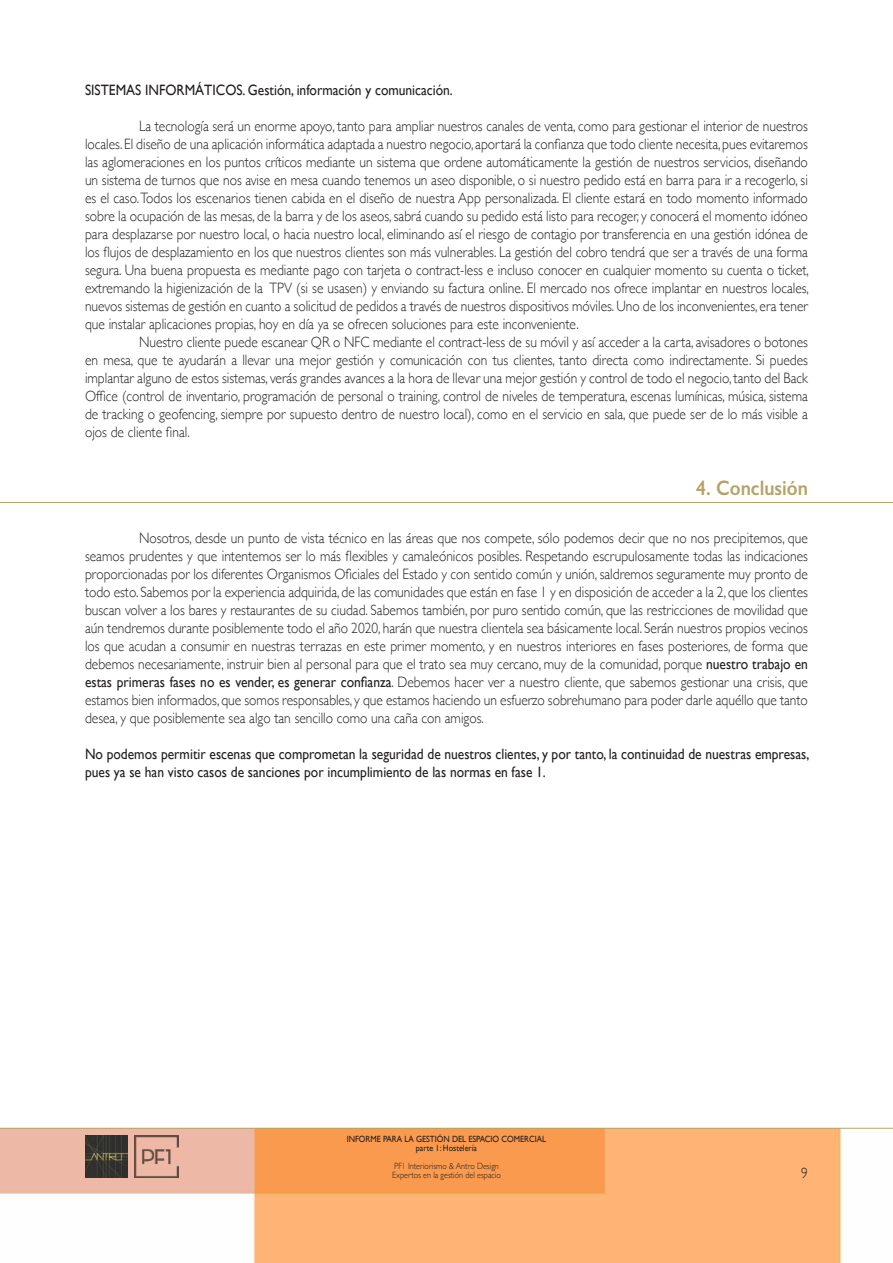
<style>
.page{position:relative;width:893px;height:1263px;background:#fff}
.page>*{position:absolute;margin:0;border:0;box-sizing:border-box;transform-origin:0 0}
.TITULO{font:600 21px "Gill Sans";color:#b6a266;scale:.9 1}
.t1{font:300 15px/18px "Gill Sans";color:#231f20;text-align:justify;scale:.9 1}
.t2{font:15px/18px "Gill Sans";color:#231f20;scale:.9 1}
.t3{font:9px/9px "Gill Sans";color:#231f20;text-align:center;scale:.9 1}
.t4{font:300 9px/9px "Gill Sans";color:#231f20;scale:.9 1}
.s1{font-weight:400}
</style>
<div class="page">
<img style="left:0;top:1129px;width:841px;height:134px">
<img style="left:135px;top:1135px;width:43px;height:43px">
<hr style="left:0;top:1128px;width:893px;height:1px;background:#b6a266">
<img style="left:85px;top:1135px;width:43px;height:43px">
<hr style="left:0;top:502px;width:893px;height:1px;background:#b6a266">
<p class="t2" style="left:85px;top:81px;width:410px">SISTEMAS INFORMÁTICOS. Gestión, información y comunicación.</p>
<p class="t1" style="left:85px;top:117px;width:806px;text-indent:54px">La tecnología será un enorme apoyo, tanto para ampliar nuestros canales de venta, como para gestionar el interior de nuestros locales. El diseño de una aplicación informática adaptada a nuestro negocio, aportará la confianza que todo cliente necesita, pues evitaremos las aglomeraciones en los puntos críticos mediante un sistema que ordene automáticamente la gestión de nuestros servicios, diseñando un sistema de turnos que nos avise en mesa cuando tenemos un aseo disponible, o si nuestro pedido está en barra para ir a recogerlo, si es el caso. Todos los escenarios tienen cabida en el diseño de nuestra App personalizada. El cliente estará en todo momento informado sobre la ocupación de las mesas, de la barra y de los aseos, sabrá cuando su pedido está listo para recoger, y conocerá el momento idóneo para desplazarse por nuestro local, o hacia nuestro local, eliminando así el riesgo de contagio por transferencia en una gestión idónea de los flujos de desplazamiento en los que nuestros clientes son más vulnerables. La gestión del cobro tendrá que ser a través de una forma segura. Una buena propuesta es mediante pago con tarjeta o contract-less e incluso conocer en cualquier momento su cuenta o ticket, extremando la higienización de la TPV (si se usasen) y enviando su factura online. El mercado nos ofrece implantar en nuestros locales, nuevos sistemas de gestión en cuanto a solicitud de pedidos a través de nuestros dispositivos móviles. Uno de los inconvenientes, era tener que instalar aplicaciones propias, hoy en día ya se ofrecen soluciones para este inconveniente.</p>
<p class="t1" style="left:85px;top:333px;width:805px;text-indent:54px">Nuestro cliente puede escanear QR o NFC mediante el contract-less de su móvil y así acceder a la carta, avisadores o botones en mesa, que te ayudarán a llevar una mejor gestión y comunicación con tus clientes, tanto directa como indirectamente. Si puedes implantar alguno de estos sistemas, verás grandes avances a la hora de llevar una mejor gestión y control de todo el negocio, tanto del Back Office (control de inventario, programación de personal o training, control de niveles de temperatura, escenas lumínicas, música, sistema de tracking o geofencing, siempre por supuesto dentro de nuestro local), como en el servicio en sala, que puede ser de lo más visible a ojos de cliente final.</p>
<p class="TITULO" style="left:696px;top:475px;width:126px">4. Conclusión</p>
<p class="t1" style="left:85px;top:528px;width:805px;text-indent:54px">Nosotros, desde un punto de vista técnico en las áreas que nos compete, sólo podemos decir que no nos precipitemos, que seamos prudentes y que intentemos ser lo más flexibles y camaleónicos posibles. Respetando escrupulosamente todas las indicaciones proporcionadas por los diferentes Organismos Oficiales del Estado y con sentido común y unión, saldremos seguramente muy pronto de todo esto. Sabemos por la experiencia adquirida, de las comunidades que están en fase 1 y en disposición de acceder a la 2, que los clientes buscan volver a los bares y restaurantes de su ciudad. Sabemos también, por puro sentido común, que las restricciones de movilidad que aún tendremos durante posiblemente todo el año 2020, harán que nuestra clientela sea básicamente local. Serán nuestros propios vecinos los que acudan a consumir en nuestras terrazas en este primer momento, y en nuestros interiores en fases posteriores, de forma que debemos necesariamente, instruir bien al personal para que el trato sea muy cercano, muy de la comunidad, porque <span class="s1">nuestro trabajo en estas primeras fases no es vender, es generar confianza</span>. Debemos hacer ver a nuestro cliente, que sabemos gestionar una crisis, que estamos bien informados, que somos responsables, y que estamos haciendo un esfuerzo sobrehumano para poder darle aquéllo que tanto desea, y que posiblemente sea algo tan sencillo como una caña con amigos.</p>
<p class="t2" style="left:85px;top:745px;width:806px">No podemos permitir escenas que comprometan la seguridad de nuestros clientes, y por tanto, la continuidad de nuestras empresas, pues ya se han visto casos de sanciones por incumplimiento de las normas en fase 1.</p>
<p class="t3" style="left:347px;top:1134px;width:223px">INFORME PARA LA GESTIÓN DEL ESPACIO COMERCIAL parte 1: Hostelería</p>
<p class="t4" style="left:392px;top:1161px;width:122px">PF1 Interiorismo &amp; Antro Design<br>Expertos en la gestión del espacio</p>
<p class="t1" style="left:801px;top:1163px;width:9px">9</p>
</div>
